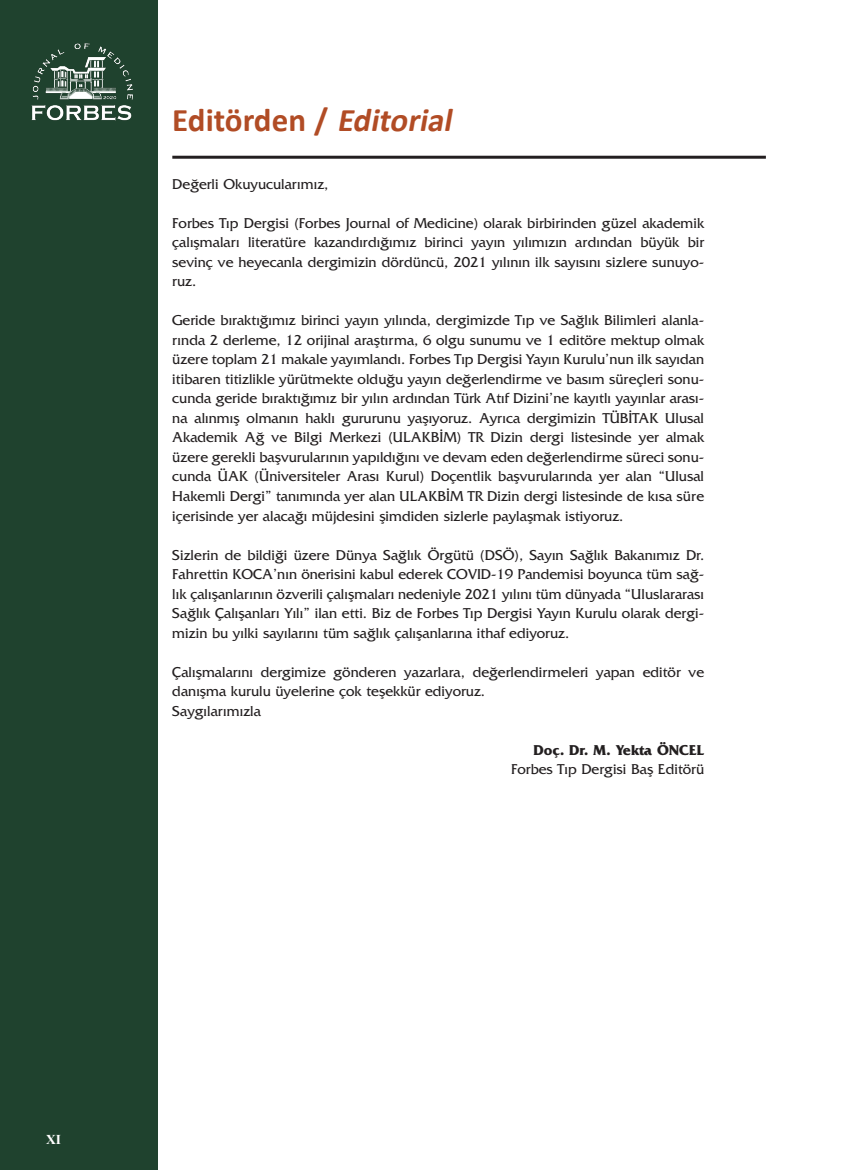
<style>
.page{position:relative;width:851px;height:1170px;background:#fff}
.page>*{position:absolute;margin:0;border:0;box-sizing:border-box;transform-origin:0 0}
.t1{font:700 33px "Calibri";color:#b14c25}
.t2{font:15px/19.5px "Friz Quadrata Std";color:#231f20;text-align:justify}
.t3{font:700 15px "Friz Quadrata Std";color:#231f20}
.t4{font:700 13.5px "Times New Roman";color:#fff}
.s1{font-style:italic}
</style>
<div class="page">
<div style="left:0;top:0;width:157px;height:1169px;background:#1f422e"></div>
<hr style="left:172px;top:156px;width:593px;height:3px;background:#231f20">
<img style="left:31px;top:43px;width:102px;height:78px">
<p class="t1" style="left:172px;top:100px;width:287px">Editörden / <span class="s1">Editorial</span></p>
<p class="t2" style="left:172px;top:174px;width:158px">Değerli Okuyucularımız,</p>
<p class="t2" style="left:172px;top:213px;width:533px">Forbes Tıp Dergisi (Forbes Journal of Medicine) olarak birbirinden güzel akademik çalışmaları literatüre kazandırdığımız birinci yayın yılımızın ardından büyük bir sevinç ve heyecanla dergimizin dördüncü, 2021 yılının ilk sayısını sizlere sunuyo&shy;ruz.</p>
<p class="t2" style="left:172px;top:311px;width:533px">Geride bıraktığımız birinci yayın yılında, dergimizde Tıp ve Sağlık Bilimleri alanla&shy;rında 2 derleme, 12 orijinal araştırma, 6 olgu sunumu ve 1 editöre mektup olmak üzere toplam 21 makale yayımlandı. Forbes Tıp Dergisi Yayın Kurulu’nun ilk sayıdan itibaren titizlikle yürütmekte olduğu yayın değerlendirme ve basım süreçleri sonu&shy;cunda geride bıraktığımız bir yılın ardından Türk Atıf Dizini’ne kayıtlı yayınlar arası&shy;na alınmış olmanın haklı gururunu yaşıyoruz. Ayrıca dergimizin TÜBİTAK Ulusal Akademik Ağ ve Bilgi Merkezi (ULAKBİM) TR Dizin dergi listesinde yer almak üzere gerekli başvurularının yapıldığını ve devam eden değerlendirme süreci sonu&shy;cunda ÜAK (Üniversiteler Arası Kurul) Doçentlik başvurularında yer alan “Ulusal Hakemli Dergi” tanımında yer alan ULAKBİM TR Dizin dergi listesinde de kısa süre içerisinde yer alacağı müjdesini şimdiden sizlerle paylaşmak istiyoruz.</p>
<p class="t2" style="left:172px;top:545px;width:533px">Sizlerin de bildiği üzere Dünya Sağlık Örgütü (DSÖ), Sayın Sağlık Bakanımız Dr.<br>Fahrettin KOCA’nın önerisini kabul ederek COVID-19 Pandemisi boyunca tüm sağ&shy;lık çalışanlarının özverili çalışmaları nedeniyle 2021 yılını tüm dünyada “Uluslararası Sağlık Çalışanları Yılı” ilan etti. Biz de Forbes Tıp Dergisi Yayın Kurulu olarak dergi&shy;mizin bu yılki sayılarını tüm sağlık çalışanlarına ithaf ediyoruz.</p>
<p class="t2" style="left:172px;top:662px;width:533px">Çalışmalarını dergimize gönderen yazarlara, değerlendirmeleri yapan editör ve danışma kurulu üyelerine çok teşekkür ediyoruz.</p>
<p class="t2" style="left:172px;top:701px;width:90px">Saygılarımızla</p>
<p class="t3" style="left:533px;top:741px;width:172px">Doç. Dr. M. Yekta ÖNCEL</p>
<p class="t2" style="left:511px;top:759px;width:194px">Forbes Tıp Dergisi Baş Editörü</p>
<p class="t4" style="left:46px;top:1129px;width:16px">XI</p>
</div>
